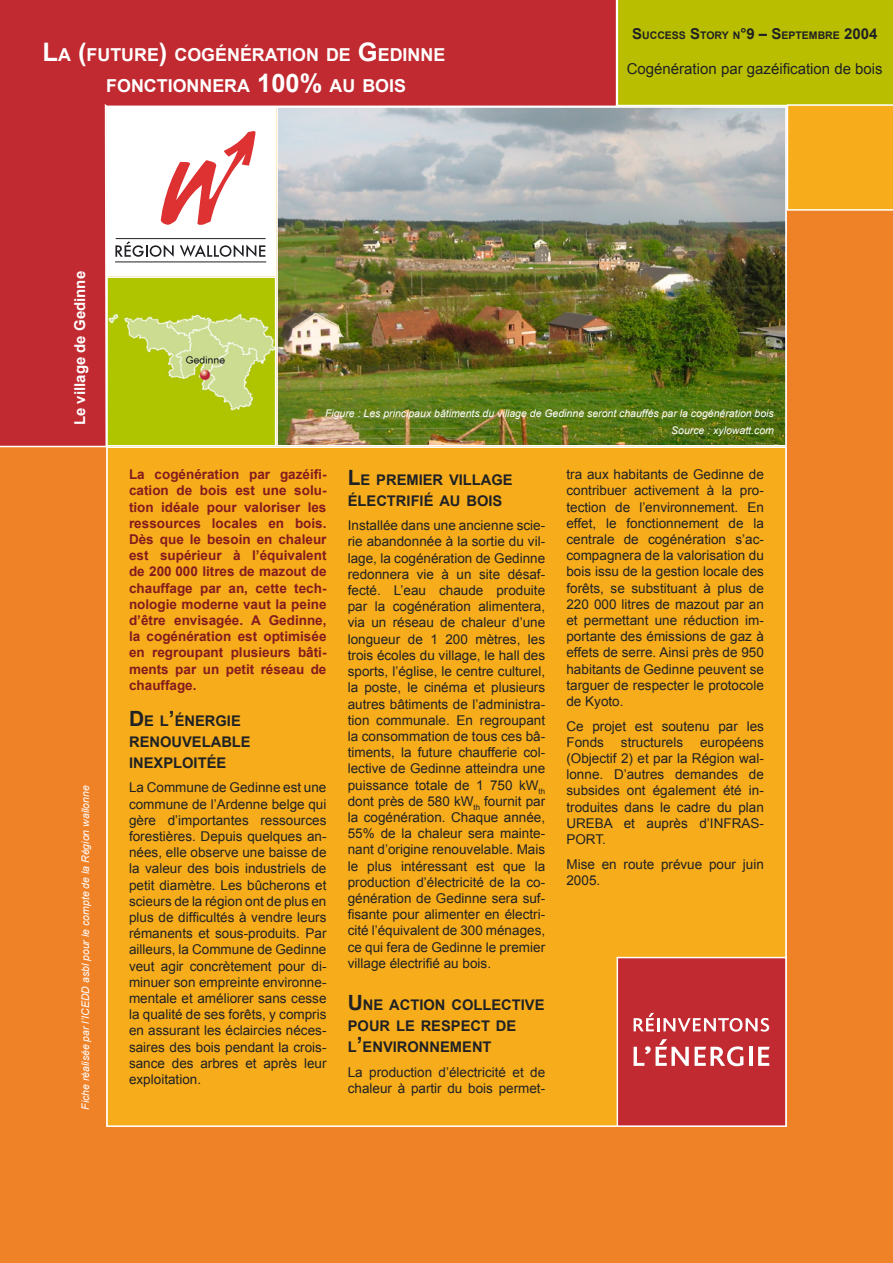
<style>
.page{position:relative;width:893px;height:1263px;background:#ef8127}
.page>*{position:absolute;margin:0;border:0;box-sizing:border-box;transform-origin:0 0}
.t1{font:700 17.85px/30.6px "Arial";color:#fff}
.t2{font:15px "Arial";color:#202124}
.t3{font:700 15px "Arial";color:#fff}
.t4{font:700 14.7px/21px "Arial";color:#202124}
.t5{font:13.5px/16.2px "Arial";color:#202124;text-align:justify}
.t6{font:700 13.5px/16.2px "Arial";color:#841a1f;text-align:justify}
.t7{font:italic 10.5px "Arial";color:#fff}
.t8{font:700 10.5px "Arial";color:#202124}
.s1{font-size:25.5px}
.s2{font-size:15px}
.s3{font-size:21px}
</style>
<div class="page">
<svg style="left:618px;top:0;width:275px;height:211px"></svg>
<svg style="left:0;top:0;width:618px;height:448px"></svg>
<div style="left:107px;top:447px;width:679px;height:679px;background:#f7ad1b"></div>
<img style="left:279px;top:109px;width:505px;height:334px">
<div style="left:276px;top:106px;width:511px;height:340px;border:2px solid #fff"></div>
<div style="left:617px;top:957px;width:169px;height:169px;background:#c02a30"></div>
<svg style="left:634px;top:1013px;width:135px;height:19px"></svg>
<svg style="left:695px;top:1046px;width:48px;height:20px"></svg>
<hr style="left:749px;top:1047px;width:3px;height:19px;background:#fff">
<svg style="left:758px;top:1047px;width:12px;height:19px"></svg>
<svg style="left:634px;top:1039px;width:55px;height:27px"></svg>
<div style="left:617px;top:957px;width:170px;height:170px;border:2px solid #fff"></div>
<img style="left:109px;top:279px;width:164px;height:164px">
<div style="left:106px;top:276px;width:170px;height:170px;border:2px solid #fff"></div>
<h1 class="t1" style="left:106px;top:40px;width:340px;text-indent:-64px"><span class="s1">L</span>A <span class="s1">(</span>FUTURE<span class="s1">)</span> COGÉNÉRATION DE <span class="s1">G</span>EDINNE<br>FONCTIONNERA <span class="s1">100%</span> AU BOIS</h1>
<p class="t8" style="left:632px;top:29px;width:247px"><span class="s2">S</span>UCCESS <span class="s2">S</span>TORY N<span class="s2">°9 – S</span>EPTEMBRE <span class="s2">2004</span></p>
<p class="t2" style="left:627px;top:58px;width:257px">Cogénération par gazéification de bois</p>
<p class="t3" style="left:70px;top:425px;width:156px;rotate:-90deg">Le village de Gedinne</p>
<p class="t7" style="left:79px;top:1110px;width:326px;rotate:-90deg">Fiche réalisée par l’ICEDD asbl pour le compte de la Région wallonne</p>
<p class="t7" style="left:325px;top:406px;width:450px">Figure : Les principaux bâtiments du village de Gedinne seront chauffés par la cogénération bois</p>
<p class="t6" style="left:129px;top:467px;width:199px">La cogénération par gazéifi&shy;cation de bois est une solu&shy;tion idéale pour valoriser les ressources locales en bois.<br>Dès que le besoin en chaleur est supérieur à l’équivalent de 200 000 litres de mazout de chauffage par an, cette tech&shy;nologie moderne vaut la peine d’être envisagée. A Gedinne, la cogénération est optimisée en regroupant plusieurs bâti&shy;ments par un petit réseau de chauffage.</p>
<p class="t4" style="left:129px;top:710px;width:123px"><span class="s3">D</span>E L<span class="s3">’</span>ÉNERGIE<br>RENOUVELABLE<br>INEXPLOITÉE</p>
<p class="t5" style="left:129px;top:780px;width:199px">La Commune de Gedinne est une commune de l’Ardenne belge qui gère d’importantes ressources forestières. Depuis quelques an&shy;nées, elle observe une baisse de la valeur des bois industriels de petit diamètre. Les bûcherons et scieurs de la région ont de plus en plus de difficultés à vendre leurs rémanents et sous-produits. Par ailleurs, la Commune de Gedinne veut agir concrètement pour di&shy;minuer son empreinte environne&shy;mentale et améliorer sans cesse la qualité de ses forêts, y compris en assurant les éclaircies néces&shy;saires des bois pendant la crois&shy;sance des arbres et après leur exploitation.</p>
<p class="t4" style="left:348px;top:469px;width:166px"><span class="s3">L</span>E PREMIER VILLAGE<br>ÉLECTRIFIÉ AU BOIS</p>
<p class="t5" style="left:348px;top:518px;width:199px">Installée dans une ancienne scie&shy;rie abandonnée à la sortie du vil&shy;lage, la cogénération de Gedinne redonnera vie à un site désaf&shy;fecté. L’eau chaude produite par la cogénération alimentera, via un réseau de chaleur d’une longueur de 1 200 mètres, les trois écoles du village, le hall des sports, l’église, le centre culturel, la poste, le cinéma et plusieurs autres bâtiments de l’administra&shy;tion communale. En regroupant la consommation de tous ces bâ&shy;timents, la future chaufferie col&shy;lective de Gedinne atteindra une puissance totale de 1 750 kW<sub>th </sub>dont près de 580 kW<sub>th</sub> fournit par la cogénération. Chaque année, 55% de la chaleur sera mainte&shy;nant d’origine renouvelable. Mais le plus intéressant est que la production d’électricité de la co&shy;génération de Gedinne sera suf&shy;fisante pour alimenter en électri&shy;cité l’équivalent de 300 ménages, ce qui fera de Gedinne le premier village électrifié au bois.</p>
<p class="t4" style="left:348px;top:995px;width:198px"><span class="s3">U</span>NE ACTION COLLECTIVE<br>POUR LE RESPECT DE<br>L<span class="s3">’</span>ENVIRONNEMENT</p>
<p class="t5" style="left:348px;top:1064px;width:199px">La production d’électricité et de chaleur à partir du bois permet-</p>
<p class="t7" style="left:671px;top:423px;width:104px">Source : xylowatt.com</p>
<p class="t5" style="left:566px;top:466px;width:199px">tra aux habitants de Gedinne de contribuer activement à la pro&shy;tection de l’environnement. En effet, le fonctionnement de la centrale de cogénération s’ac&shy;compagnera de la valorisation du bois issu de la gestion locale des forêts, se substituant à plus de 220 000 litres de mazout par an et permettant une réduction im&shy;portante des émissions de gaz à effets de serre. Ainsi près de 950 habitants de Gedinne peuvent se targuer de respecter le protocole de Kyoto.</p>
<p class="t5" style="left:566px;top:718px;width:199px">Ce projet est soutenu par les<br>Fonds</p>
<p class="t5" style="left:566px;top:734px;width:199px;text-indent:134px">européens (Objectif 2) et par la Région wal&shy;lonne. D’autres demandes de subsides ont également été in&shy;troduites dans le cadre du plan UREBA et auprès d’INFRAS-PORT.</p>
<p class="t5" style="left:566px;top:856px;width:199px">Mise en route prévue pour juin<br>2005.</p>
<p class="t5" style="left:621px;top:734px;width:64px">structurels</p>
</div>
